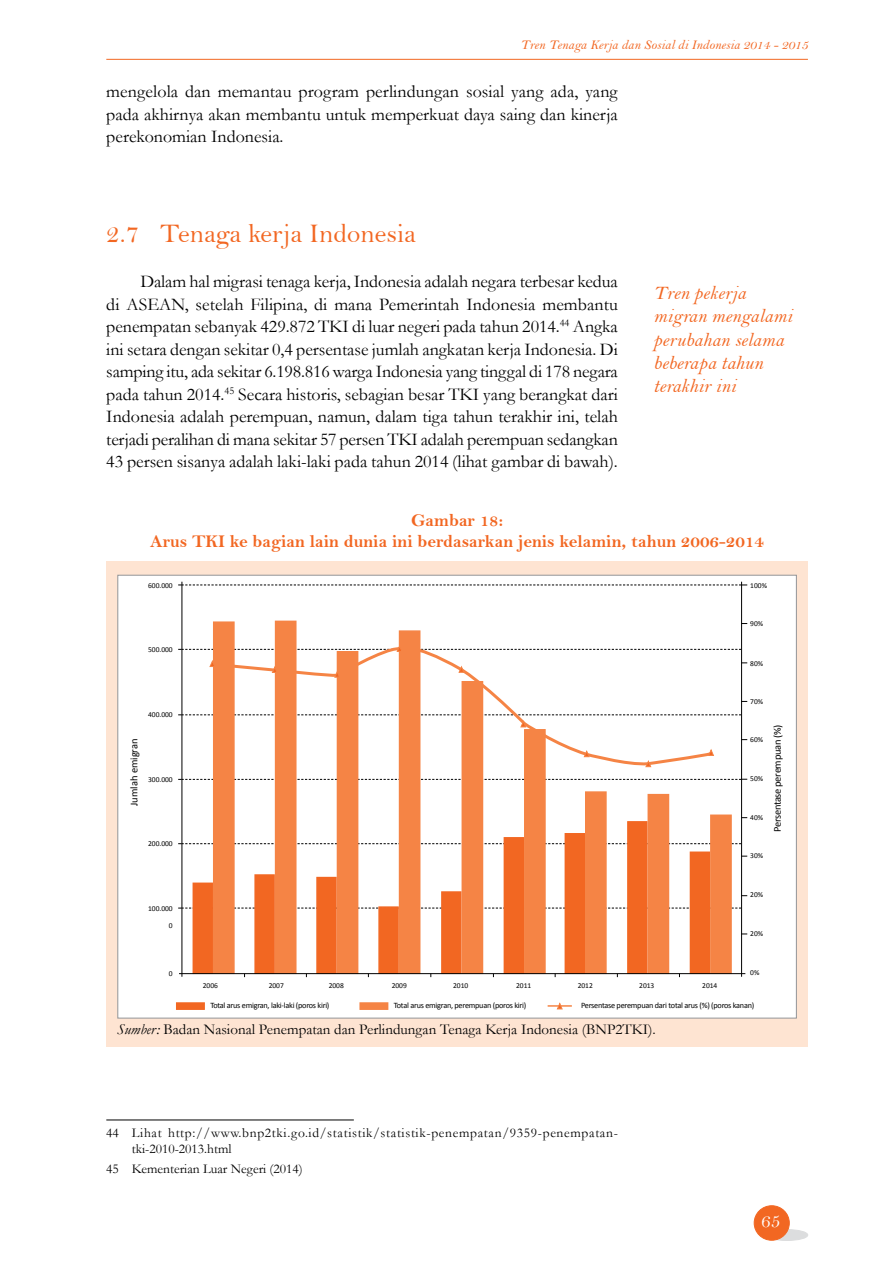
<style>
.page{position:relative;width:893px;height:1263px;background:#fff}
.page>*{position:absolute;margin:0;border:0;box-sizing:border-box;transform-origin:0 0}
.t1{font:27px "Bell";color:#f26722}
.t2{font:19.5px/23.4px "Bell MT Italic";color:#f26722}
.t3{font:19.5px "Bell";color:#fff}
.t4{font:18px/22.5px "Garamond";color:#000;text-align:justify}
.t5{font:18px/21.6px "Bell MT Bold";color:#f26722;text-align:center}
.t6{font:15px "Garamond";color:#000}
.t7{font:13.5px/16.2px "Garamond";letter-spacing:.05em;color:#000}
.t8{font:13.5px "Bell MT Italic";color:#f26722}
.t9{font:13.5px "Garamond";color:#000}
.t10{font:10.5px "Calibri";letter-spacing:-.03em;color:#000}
.t11{font:10.5px "Calibri";color:#000}
.t12{font:8.25px "Calibri";letter-spacing:-.03em;color:#000}
.t13{font:7.5px "Calibri";color:#000}
.s1{font-style:italic}
</style>
<div class="page">
<hr style="left:106px;top:59px;width:702px;height:1px;background:#f26722">
<div style="left:766px;top:1229px;width:42px;height:11px;background:#dcddde;border-radius:50%"></div>
<div style="left:766px;top:1229px;width:42px;height:12px;border:1px solid #dcddde;border-radius:50%"></div>
<div style="left:754px;top:1206px;width:35px;height:34px;background:#f26722;border-radius:50%"></div>
<div style="left:754px;top:1205px;width:35px;height:35px;border:1px solid #f26722;border-radius:50%"></div>
<div style="left:106px;top:561px;width:702px;height:485px;background:#fee4d2"></div>
<div style="left:117px;top:575px;width:680px;height:443px;background:#fff;border:1px solid #939598"></div>
<hr style="left:182px;top:582px;width:1px;height:395px;background:#000">
<hr style="left:741px;top:582px;width:1px;height:395px;background:#000">
<svg style="left:178px;top:908px;width:563px;height:1px"></svg>
<svg style="left:178px;top:843px;width:563px;height:1px"></svg>
<div style="left:193px;top:882px;width:20px;height:92px;background:#f26722"></div>
<div style="left:254px;top:874px;width:21px;height:100px;background:#f26722;border:2px solid #f26722"></div>
<div style="left:316px;top:877px;width:21px;height:97px;background:#f26722;border:2px solid #f26722"></div>
<div style="left:378px;top:906px;width:21px;height:68px;background:#f26722;border:2px solid #f26722"></div>
<div style="left:441px;top:891px;width:21px;height:83px;background:#f26722;border:2px solid #f26722"></div>
<div style="left:504px;top:837px;width:20px;height:137px;background:#f26722"></div>
<div style="left:565px;top:833px;width:20px;height:141px;background:#f26722"></div>
<div style="left:627px;top:821px;width:21px;height:153px;background:#f26722;border:2px solid #f26722"></div>
<div style="left:690px;top:851px;width:20px;height:123px;background:#f26722"></div>
<div style="left:213px;top:621px;width:22px;height:353px;background:#f58445;border:2px solid #f58445"></div>
<div style="left:275px;top:621px;width:22px;height:353px;background:#f58445;border:2px solid #f58445"></div>
<div style="left:337px;top:651px;width:21px;height:323px;background:#f58445"></div>
<div style="left:399px;top:630px;width:21px;height:344px;background:#f58445"></div>
<div style="left:462px;top:681px;width:21px;height:293px;background:#f58445"></div>
<div style="left:524px;top:729px;width:22px;height:245px;background:#f58445;border:2px solid #f58445"></div>
<div style="left:585px;top:791px;width:22px;height:183px;background:#f58445;border:2px solid #f58445"></div>
<div style="left:648px;top:794px;width:21px;height:180px;background:#f58445"></div>
<div style="left:710px;top:814px;width:22px;height:160px;background:#f58445;border:2px solid #f58445"></div>
<svg style="left:212px;top:640px;width:496px;height:126px"></svg>
<svg style="left:209px;top:660px;width:7px;height:7px"></svg>
<svg style="left:271px;top:666px;width:7px;height:7px"></svg>
<svg style="left:334px;top:671px;width:7px;height:7px"></svg>
<hr style="left:179px;top:973px;width:566px;height:1px;background:#000">
<svg style="left:176px;top:1002px;width:29px;height:8px"></svg>
<svg style="left:359px;top:1002px;width:29px;height:8px"></svg>
<hr style="left:548px;top:1005px;width:24px;height:2px;background:#f58445">
<svg style="left:556px;top:1002px;width:7px;height:8px"></svg>
<svg style="left:178px;top:585px;width:569px;height:1px"></svg>
<svg style="left:178px;top:779px;width:569px;height:1px"></svg>
<svg style="left:178px;top:714px;width:563px;height:14px"></svg>
<svg style="left:583px;top:750px;width:7px;height:7px"></svg>
<svg style="left:645px;top:760px;width:7px;height:7px"></svg>
<svg style="left:708px;top:749px;width:6px;height:7px"></svg>
<svg style="left:458px;top:666px;width:7px;height:7px"></svg>
<svg style="left:178px;top:645px;width:563px;height:7px"></svg>
<hr style="left:106px;top:1120px;width:248px;height:1px;background:#000">
<p class="t8" style="left:521px;top:37px;width:289px">Tren Tenaga Kerja dan Sosial di Indonesia 2014 - 2015</p>
<p class="t4" style="left:106px;top:80px;width:513px">mengelola dan memantau program perlindungan sosial yang ada, yang pada akhirnya akan membantu untuk memperkuat daya saing dan kinerja perekonomian Indonesia.</p>
<h1 class="t1" style="left:106px;top:217px;width:311px">2.7 Tenaga kerja Indonesia</h1>
<p class="t4" style="left:106px;top:270px;width:513px;text-indent:34px">Dalam hal migrasi tenaga kerja, Indonesia adalah negara terbesar kedua di ASEAN, setelah Filipina, di mana Pemerintah Indonesia membantu penempatan sebanyak 429.872 TKI di luar negeri pada tahun 2014.<sup>44</sup> Angka ini setara dengan sekitar 0,4 persentase jumlah angkatan kerja Indonesia. Di samping itu, ada sekitar 6.198.816 warga Indonesia yang tinggal di 178 negara pada tahun 2014.<sup>45</sup> Secara historis, sebagian besar TKI yang berangkat dari Indonesia adalah perempuan, namun, dalam tiga tahun terakhir ini, telah terjadi peralihan di mana sekitar 57 persen TKI adalah perempuan sedangkan 43 persen sisanya adalah laki-laki pada tahun 2014 (lihat gambar di bawah).</p>
<p class="t2" style="left:654px;top:281px;width:140px">Tren pekerja migran mengalami perubahan selama beberapa tahun terakhir ini</p>
<p class="t5" style="left:150px;top:509px;width:615px">Gambar 18:<br>Arus TKI ke bagian lain dunia ini berdasarkan jenis kelamin, tahun 2006-2014</p>
<p class="t13" style="left:148px;top:580px;width:26px">600.000</p>
<p class="t13" style="left:148px;top:644px;width:26px">500.000</p>
<p class="t11" style="left:127px;top:806px;width:69px;rotate:-90deg">Jumlah emigran</p>
<p class="t13" style="left:148px;top:710px;width:26px">400.000</p>
<p class="t13" style="left:148px;top:774px;width:26px">300.000</p>
<p class="t13" style="left:148px;top:838px;width:26px">200.000</p>
<p class="t13" style="left:148px;top:903px;width:26px">100.000</p>
<p class="t13" style="left:169px;top:920px;width:5px">0</p>
<p class="t13" style="left:169px;top:968px;width:5px">0</p>
<p class="t13" style="left:750px;top:580px;width:18px">100%</p>
<p class="t13" style="left:750px;top:618px;width:14px">90%</p>
<p class="t13" style="left:750px;top:658px;width:14px">80%</p>
<p class="t13" style="left:750px;top:696px;width:14px">70%</p>
<p class="t13" style="left:750px;top:734px;width:14px">60%</p>
<p class="t13" style="left:750px;top:773px;width:14px">50%</p>
<p class="t13" style="left:750px;top:812px;width:14px">40%</p>
<p class="t13" style="left:750px;top:850px;width:14px">30%</p>
<p class="t10" style="left:770px;top:832px;width:109px;rotate:-90deg">Persentase perempuan (%)</p>
<p class="t13" style="left:750px;top:889px;width:14px">20%</p>
<p class="t13" style="left:750px;top:928px;width:14px">20%</p>
<p class="t13" style="left:203px;top:980px;width:17px">2006</p>
<p class="t13" style="left:269px;top:980px;width:17px">2007</p>
<p class="t13" style="left:329px;top:980px;width:17px">2008</p>
<p class="t13" style="left:392px;top:980px;width:17px">2009</p>
<p class="t13" style="left:453px;top:980px;width:17px">2010</p>
<p class="t13" style="left:516px;top:980px;width:17px">2011</p>
<p class="t13" style="left:578px;top:980px;width:17px">2012</p>
<p class="t13" style="left:639px;top:980px;width:17px">2013</p>
<p class="t13" style="left:702px;top:980px;width:17px">2014</p>
<p class="t13" style="left:750px;top:967px;width:11px">0%</p>
<p class="t12" style="left:210px;top:1000px;width:121px">Total arus emigran, laki-laki (poros kiri)</p>
<p class="t12" style="left:394px;top:1000px;width:134px">Total arus emigran, perempuan (poros kiri)</p>
<p class="t12" style="left:581px;top:1000px;width:175px">Persentase perempuan dari total arus (%) (poros kanan)</p>
<p class="t6" style="left:117px;top:1019px;width:540px"><span class="s1">Sumber:</span> Badan Nasional Penempatan dan Perlindungan Tenaga Kerja Indonesia (BNP2TKI).</p>
<p class="t7" style="left:132px;top:1124px;width:488px;text-indent:-26px">44 Lihat http://www.bnp2tki.go.id/statistik/statistik-penempatan/9359-penempatan&shy;tki-2010-2013.html</p>
<p class="t9" style="left:106px;top:1160px;width:198px">45 Kementerian Luar Negeri (2014)</p>
<p class="t3" style="left:761px;top:1209px;width:21px">65</p>
</div>
